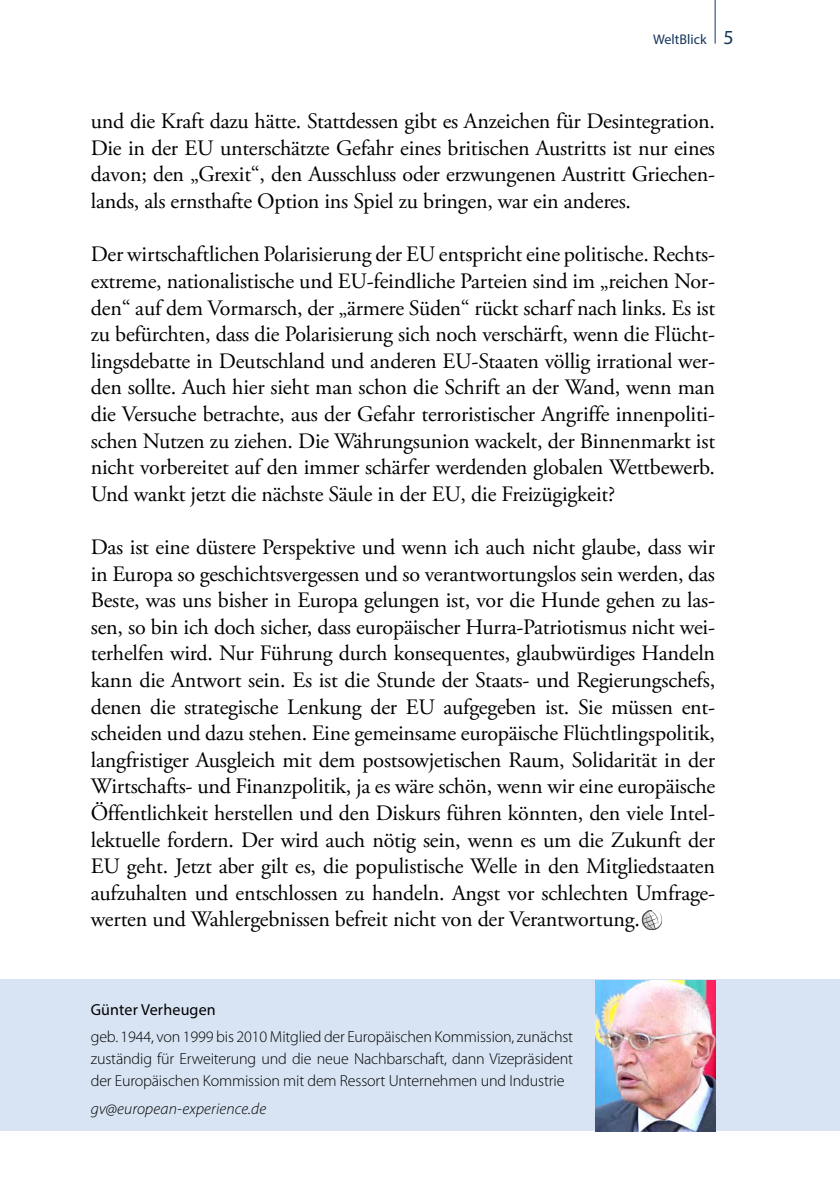
<style>
.page{position:relative;width:840px;height:1191px;background:#fff}
.page>*{position:absolute;margin:0;border:0;box-sizing:border-box;transform-origin:0 0}
.t1{font:22px/26.6px "Adobe Garamond Pro";letter-spacing:-.01em;color:#000;text-align:justify}
.t2{font:300 16px/22px "Myriad Pro";letter-spacing:-.01em;color:#000;text-align:justify}
.t3{font:italic 300 16px "Myriad Pro";letter-spacing:.01em;color:#000}
.t4{font:16px "Myriad Pro";letter-spacing:.01em;color:#000}
.t5{font:14px "Myriad Pro";color:#16365b}
.s1{font-size:20px}
</style>
<div class="page">
<hr style="left:714px;top:0;width:1px;height:44px;background:#16365b">
<svg style="left:641px;top:910px;width:21px;height:20px"></svg>
<div style="left:0;top:979px;width:839px;height:152px;background:#d8e4f3"></div>
<img style="left:595px;top:980px;width:119px;height:151px">
<p class="t5" style="left:652px;top:30px;width:82px">WeltBlick <span class="s1">5</span></p>
<p class="t1" style="left:91px;top:109px;width:625px">und die Kraft dazu hätte. Stattdessen gibt es Anzeichen für Desintegration.<br>Die in der EU unterschätzte Gefahr eines britischen Austritts ist nur eines davon; den „Grexit“, den Ausschluss oder erzwungenen Austritt Griechen&shy;lands, als ernsthafte Option ins Spiel zu bringen, war ein anderes.</p>
<p class="t1" style="left:91px;top:242px;width:625px">Der wirtschaftlichen Polarisierung der EU entspricht eine politische. Rechts&shy;extreme, nationalistische und EU-feindliche Parteien sind im „reichen Nor&shy;den“ auf dem Vormarsch, der „ärmere Süden“ rückt scharf nach links. Es ist zu befürchten, dass die Polarisierung sich noch verschärft, wenn die Flücht&shy;lingsdebatte in Deutschland und anderen EU-Staaten völlig irrational wer&shy;den sollte. Auch hier sieht man schon die Schrift an der Wand, wenn man die Versuche betrachte, aus der Gefahr terroristischer Angriffe innenpoliti&shy;schen Nutzen zu ziehen. Die Währungsunion wackelt, der Binnenmarkt ist nicht vorbereitet auf den immer schärfer werdenden globalen Wettbewerb.<br>Und wankt jetzt die nächste Säule in der EU, die Freizügigkeit?</p>
<p class="t1" style="left:91px;top:534px;width:625px">Das ist eine düstere Perspektive und wenn ich auch nicht glaube, dass wir in Europa so geschichtsvergessen und so verantwortungslos sein werden, das Beste, was uns bisher in Europa gelungen ist, vor die Hunde gehen zu las&shy;sen, so bin ich doch sicher, dass europäischer Hurra-Patriotismus nicht wei&shy;terhelfen wird. Nur Führung durch konsequentes, glaubwürdiges Handeln kann die Antwort sein. Es ist die Stunde der Staats- und Regierungschefs, denen die strategische Lenkung der EU aufgegeben ist. Sie müssen ent&shy;scheiden und dazu stehen. Eine gemeinsame europäische Flüchtlingspolitik, langfristiger Ausgleich mit dem postsowjetischen Raum, Solidarität in der Wirtschafts- und Finanzpolitik, ja es wäre schön, wenn wir eine europäische Öffentlichkeit herstellen und den Diskurs führen könnten, den viele Intel&shy;lektuelle fordern. Der wird auch nötig sein, wenn es um die Zukunft der EU geht. Jetzt aber gilt es, die populistische Welle in den Mitgliedstaaten aufzuhalten und entschlossen zu handeln. Angst vor schlechten Umfrage&shy;werten und Wahlergebnissen befreit nicht von der Verantwortung.</p>
<p class="t4" style="left:91px;top:999px;width:126px">Günter Verheugen</p>
<p class="t2" style="left:91px;top:1026px;width:483px">geb. 1944, von 1999 bis 2010 Mitglied der Europäischen Kommission, zunächst zuständig für Erweiterung und die neue Nachbarschaft, dann Vizepräsident der Europäischen Kommission mit dem Ressort Unternehmen und Industrie</p>
<p class="t3" style="left:91px;top:1099px;width:177px">gv@european-experience.de</p>
</div>
